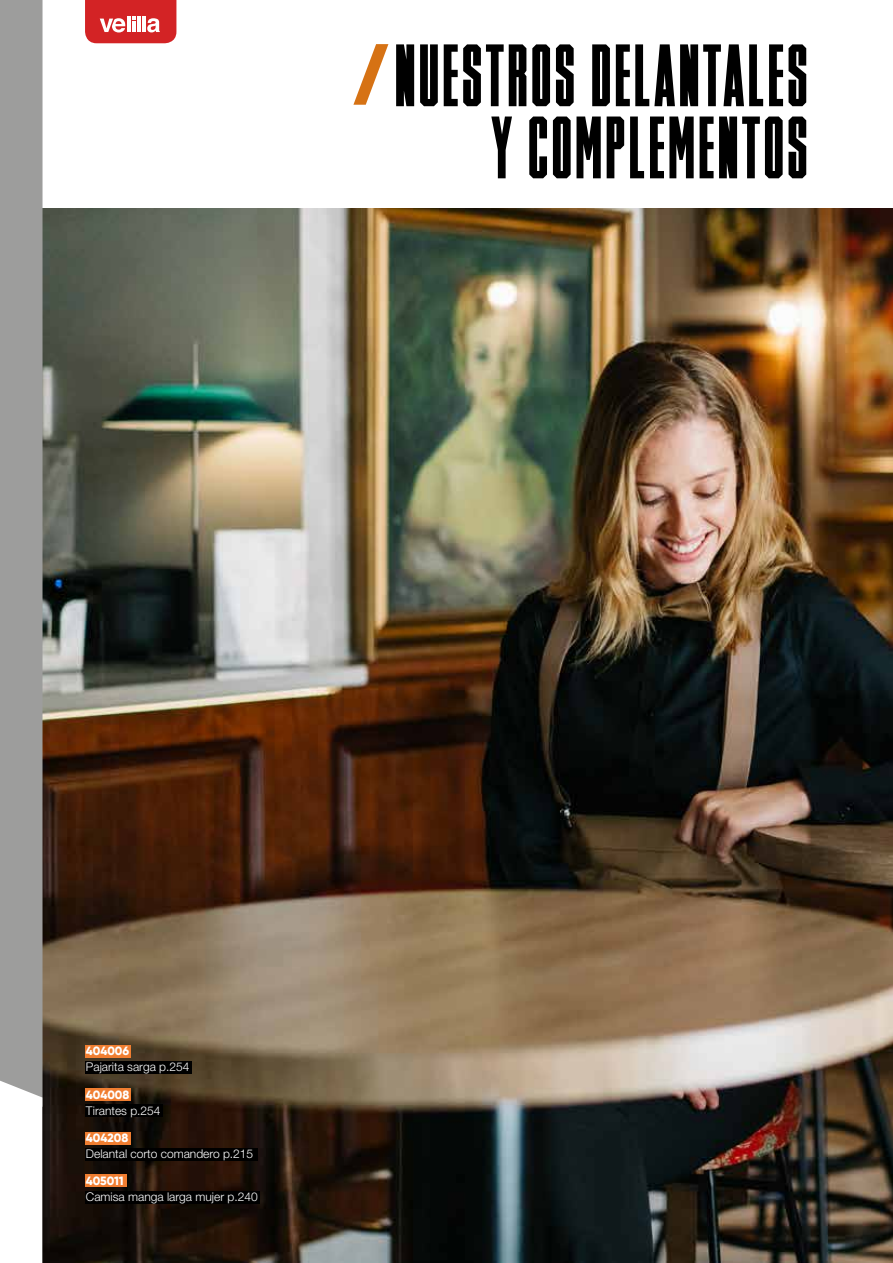
<style>
.page{position:relative;width:893px;height:1263px;background:#fff}
.page>*{position:absolute;margin:0;border:0;box-sizing:border-box;transform-origin:0 0}
.t1{font:84.3px/72.2px "TIMMONSNY";letter-spacing:.03em;color:#000;text-align:right}
.t2{font:900 81px "Helvetica Neue LT Std";color:#d67214}
.t3{font:300 12px "Helvetica Neue LT Std";color:#fff}
.t4{font:800 12px "Gilroy";color:#fff}
</style>
<div class="page">
<svg style="left:85px;top:0;width:91px;height:43px;background:#d94547"></svg>
<img style="left:42px;top:208px;width:851px;height:1055px">
<div style="left:0;top:0;width:43px;height:1121px;background:#9d9d9c"></div>
<svg style="left:0;top:1081px;width:42px;height:40px"></svg>
<div style="left:85px;top:1045px;width:45px;height:12px;background:#f07e31"></div>
<div style="left:85px;top:1061px;width:106px;height:12px;background:#000"></div>
<div style="left:85px;top:1148px;width:172px;height:12px;background:#000"></div>
<div style="left:85px;top:1191px;width:174px;height:12px;background:#000"></div>
<div style="left:85px;top:1104px;width:78px;height:13px;background:#000"></div>
<div style="left:85px;top:1132px;width:45px;height:13px;background:#f07e31"></div>
<div style="left:85px;top:1174px;width:41px;height:12px;background:#f07e31"></div>
<div style="left:85px;top:1088px;width:45px;height:13px;background:#f07e31"></div>
<h2 class="t2" style="left:353px;top:26px;width:36px">/</h2>
<h1 class="t1" style="left:394px;top:39px;width:415px">NUESTROS DELANTALES<br>Y COMPLEMENTOS</h1>
<p class="t4" style="left:86px;top:1044px;width:45px">404006</p>
<p class="t3" style="left:86px;top:1060px;width:105px">Pajarita sarga p.254</p>
<p class="t4" style="left:86px;top:1087px;width:45px">404008</p>
<p class="t3" style="left:86px;top:1103px;width:76px">Tirantes p.254</p>
<p class="t4" style="left:86px;top:1130px;width:44px">404208</p>
<p class="t3" style="left:86px;top:1146px;width:169px">Delantal corto comandero p.215</p>
<p class="t4" style="left:86px;top:1173px;width:39px">405011</p>
<p class="t3" style="left:86px;top:1189px;width:173px">Camisa manga larga mujer p.240</p>
</div>
